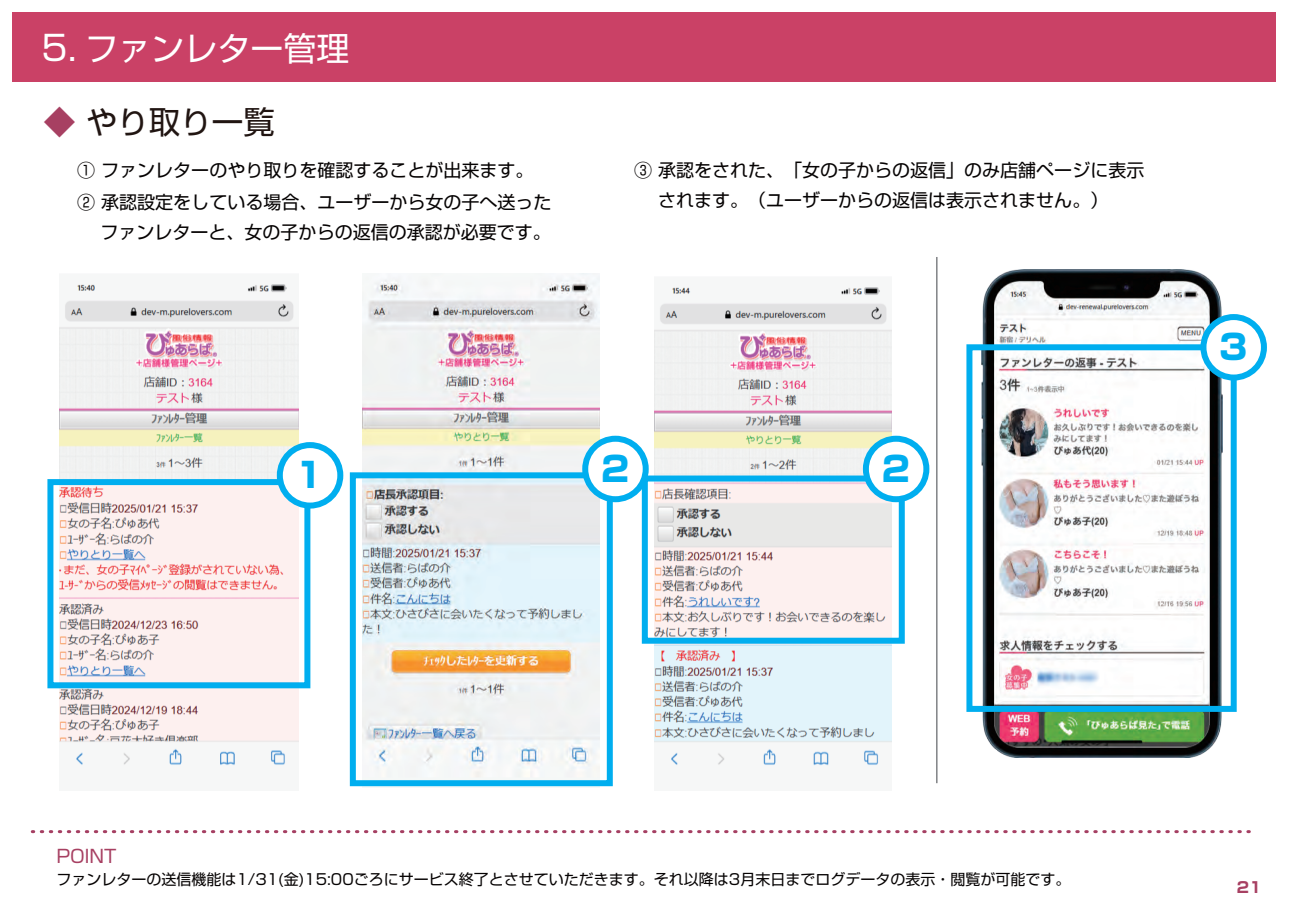
<style>
.page{position:relative;width:1289px;height:919px;background:#fff}
.page>*{position:absolute;margin:0;border:0;box-sizing:border-box;transform-origin:0 0}
.t1{font:800 34.5px "Shin Go Pro";color:#00aeef}
.t2{font:33px "Shin Go Pr 5";color:#fff}
.t3{font:31.5px "Shin Go Pr 5";color:#211512}
.t4{font:18px/30px "Shin Go Pr 5";color:#060303}
.t5{font:18px "Shin Go Pro";color:#a74062}
.t6{font:15px "Shin Go Pr 5";color:#060303}
.t7{font:700 15px "Shin Go Pro";color:#a74062}
.s1{font-family:"Shin Go Pro";font-size:34.5px}
.s2{color:#a74062}
</style>
<div class="page">
<div style="left:13px;top:13px;width:1263px;height:69px;background:#ca4166"></div>
<svg style="left:32px;top:830px;width:1219px;height:3px"></svg>
<img style="left:362px;top:274px;width:237px;height:513px">
<img style="left:60px;top:284px;width:238px;height:482px">
<div style="left:47px;top:479px;width:263px;height:209px;border:6px solid #00aeef"></div>
<hr style="left:936px;top:257px;width:1px;height:526px;background:#808285">
<img style="left:981px;top:269px;width:241px;height:488px">
<div style="left:966px;top:344px;width:270px;height:367px;border:6px solid #00aeef"></div>
<div style="left:1203px;top:317px;width:60px;height:60px;background:#fff;border-radius:50%"></div>
<div style="left:1200px;top:314px;width:66px;height:66px;border:6px solid #00aeef;border-radius:50%"></div>
<img style="left:654px;top:287px;width:237px;height:479px">
<div style="left:642px;top:475px;width:262px;height:168px;border:6px solid #00aeef"></div>
<div style="left:865px;top:438px;width:61px;height:61px;background:#fff;border-radius:50%"></div>
<div style="left:862px;top:435px;width:67px;height:67px;border:6px solid #00aeef;border-radius:50%"></div>
<div style="left:350px;top:472px;width:263px;height:314px;border:6px solid #00aeef"></div>
<div style="left:585px;top:438px;width:60px;height:61px;background:#fff;border-radius:50%"></div>
<div style="left:582px;top:435px;width:66px;height:67px;border:6px solid #00aeef;border-radius:50%"></div>
<div style="left:280px;top:445px;width:60px;height:60px;background:#fff;border-radius:50%"></div>
<div style="left:277px;top:442px;width:66px;height:66px;border:6px solid #00aeef;border-radius:50%"></div>
<h2 class="t2" style="left:41px;top:21px;width:309px"><span class="s1">5.</span> ファンレター管理</h2>
<h3 class="t3" style="left:44px;top:96px;width:232px"><span class="s2">◆</span> やり取り一覧</h3>
<p class="t4" style="left:77px;top:154px;width:457px">① ファンレターのやり取りを確認することが出来ます。</p>
<p class="t4" style="left:77px;top:185px;width:475px">② 承認設定をしている場合、ユーザーから女の子へ送った</p>
<p class="t4" style="left:101px;top:215px;width:451px">ファンレターと、女の子からの返信の承認が必要です。</p>
<p class="t4" style="left:634px;top:154px;width:511px">③ 承認をされた、「女の子からの返信」のみ店舗ページに表示　 されます。（ユーザーからの返信は表示されません。）</p>
<h1 class="t1" style="left:295px;top:448px;width:30px">1</h1>
<h1 class="t1" style="left:601px;top:441px;width:30px">2</h1>
<h1 class="t1" style="left:881px;top:441px;width:30px">2</h1>
<h1 class="t1" style="left:1219px;top:320px;width:30px">3</h1>
<p class="t5" style="left:56px;top:841px;width:61px">POINT</p>
<p class="t6" style="left:56px;top:867px;width:1015px">ファンレターの送信機能は1/31(金)15:00ごろにサービス終了とさせていただきます。それ以降は3月末日までログデータの表示・閲覧が可能です。</p>
<p class="t7" style="left:1236px;top:874px;width:26px">21</p>
</div>
